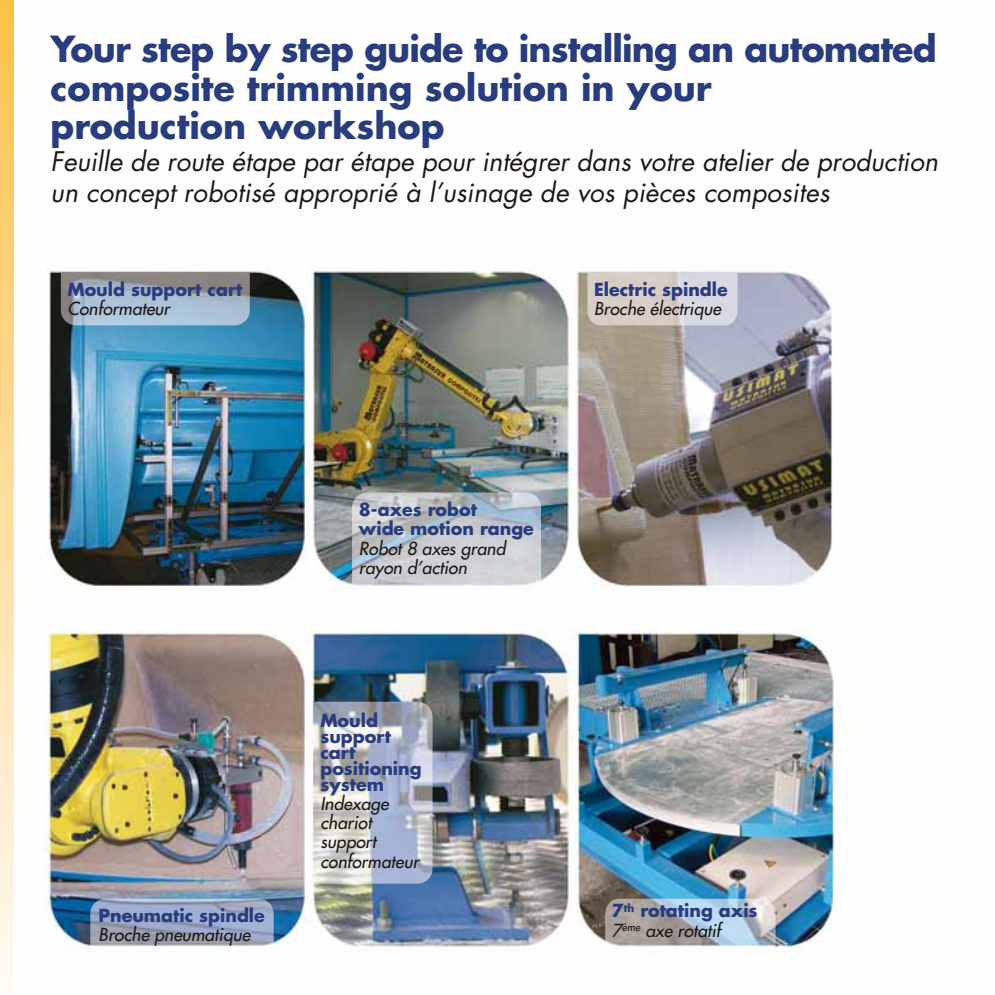
<style>
.page{position:relative;width:995px;height:995px;background:#fff}
.page>*{position:absolute;margin:0;border:0;box-sizing:border-box;transform-origin:0 0}
.t1{font:700 35px/38.5px "Futura";color:#293c7e}
.t2{font:italic 26.25px/31.5px "Futura";color:#1d1714}
.t3{font:700 17.5px/15.8px "Futura";color:#293c7e}
.t4{font:italic 17.5px/19.2px "Futura";letter-spacing:.005em;color:#1d1714}
.s1{font-weight:400;font-style:italic;color:#1d1714}
</style>
<div class="page">
<img style="left:13px;top:0;width:822px;height:993px">
<img style="left:61px;top:310px;width:189px;height:15px">
<img style="left:90px;top:898px;width:183px;height:15px">
<img style="left:605px;top:898px;width:170px;height:15px">
<img style="left:587px;top:310px;width:150px;height:15px">
<img style="left:352px;top:492px;width:189px;height:15px">
<img style="left:417px;top:701px;width:15px;height:182px">
<svg style="left:0;top:0;width:13px;height:993px;background:#fcdd9e"></svg>
<h1 class="t1" style="left:51px;top:30px;width:887px">Your step by step guide to installing an automated composite trimming solution in your<br>production workshop</h1>
<h2 class="t2" style="left:51px;top:146px;width:888px">Feuille de route étape par étape pour intégrer dans votre atelier de production un concept robotisé approprié à l’usinage de vos pièces composites</h2>
<p class="t3" style="left:67px;top:281px;width:176px">Mould support cart</p>
<p class="t4" style="left:67px;top:299px;width:104px">Conformateur</p>
<p class="t3" style="left:594px;top:281px;width:135px">Electric spindle</p>
<p class="t4" style="left:594px;top:299px;width:128px">Broche électrique</p>
<p class="t3" style="left:98px;top:906px;width:168px">Pneumatic spindle</p>
<p class="t4" style="left:98px;top:924px;width:153px">Broche pneumatique</p>
<p class="t3" style="left:359px;top:499px;width:176px;line-height:19.2px">8-axes robot<br>wide motion range</p>
<p class="t4" style="left:359px;top:538px;width:148px">Robot 8 axes grand rayon d’action</p>
<p class="t3" style="left:320px;top:712px;width:103px">Mould support cart positioning system</p>
<p class="t4" style="left:320px;top:793px;width:100px">Indexage chariot support conformateur</p>
<p class="t3" style="left:611px;top:900px;width:147px;line-height:19.2px">7<sup>th</sup> rotating axis<br><span class="s1">7</span><sup>ème</sup> <span class="s1">axe rotatif</span></p>
</div>
